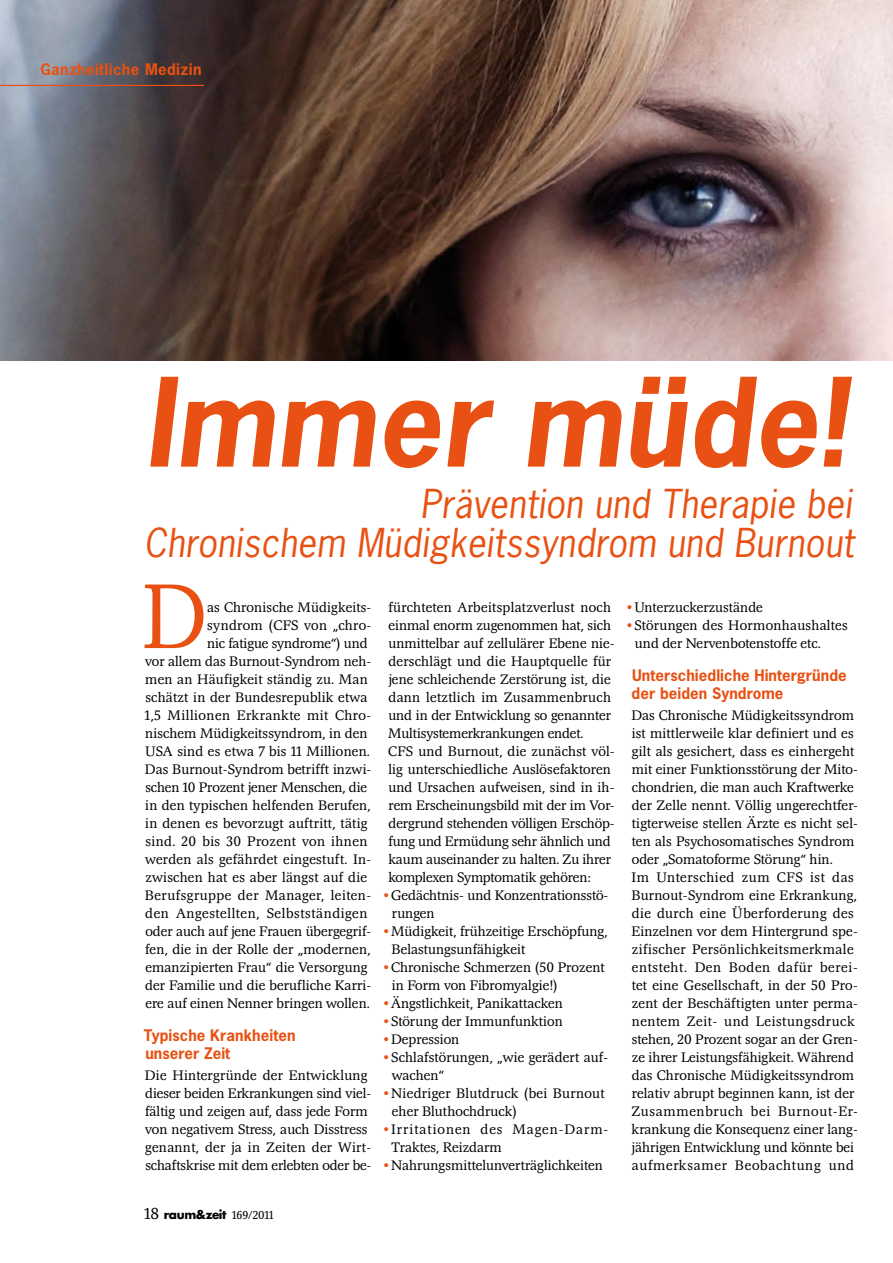
<style>
.page{position:relative;width:893px;height:1263px;background:#fff}
.page>*{position:absolute;margin:0;border:0;box-sizing:border-box;transform-origin:0 0}
.t1{font:italic 700 115.5px "News Gothic Std";letter-spacing:.01em;color:#e85113}
.t2{font:300 95.25px "Magna T";color:#e85113;scale:.9 1}
.t3{font:italic 37.5px/39px "News Gothic Std";letter-spacing:.01em;color:#e85113;text-align:right}
.t4{font:700 15px/18px "News Gothic Std";letter-spacing:.005em;color:#e85113}
.t5{font:700 15px "News Gothic Std";letter-spacing:.025em;color:#e85113}
.t6{font:300 14.25px/18px "Magna T";letter-spacing:.01em;color:#000}
.t7{font:300 14.25px "Magna T";letter-spacing:.035em;color:#000}
.t8{font:300 14.25px/18px "Magna T";letter-spacing:.07em;color:#000}
.t9{font:300 14.25px "Magna T";letter-spacing:.04em;color:#000}
.t10{font:300 14.25px "Magna T";letter-spacing:.03em;color:#000}
.t11{font:700 12px "Futura";letter-spacing:-.03em;color:#000}
.s1{color:#e85113}
.s2{font-family:"Magna T";font-weight:300;font-size:16.5px}
.s3{font-family:"Magna T";font-weight:300}
</style>
<div class="page">
<img style="left:0;top:0;width:893px;height:360px">
<hr style="left:0;top:85px;width:204px;height:1px;background:#e85113">
<p class="t5" style="left:40px;top:60px;width:163px">Ganzheitliche Medizin</p>
<h1 class="t1" style="left:144px;top:346px;width:703px">Immer müde!</h1>
<h3 class="t3" style="left:144px;top:485px;width:711px">Prävention und Therapie bei<br>Chronischem Müdigkeitssyndrom und Burnout</h3>
<p class="t6" style="left:388px;top:599px;width:228px">fürchteten Arbeitsplatzverlust noch einmal enorm zugenommen hat, sich unmittelbar auf zellulärer Ebene nie&shy;derschlägt und die Hauptquelle für jene schleichende Zerstörung ist, die dann letztlich im Zusammenbruch und in der Entwicklung so genannter Multisystemerkrankungen endet.<br>CFS und Burnout, die zunächst völ&shy;lig unterschiedliche Auslösefaktoren und Ursachen aufweisen, sind in ih&shy;rem Erscheinungsbild mit der im Vor&shy;dergrund stehenden völligen Erschöp&shy;fung und Ermüdung sehr ähnlich und kaum auseinander zu halten. Zu ihrer komplexen Symptomatik gehören:</p>
<p class="t6" style="left:392px;top:887px;width:218px;text-indent:-10px"><span class="s1">•</span>Gedächtnis- und Konzentrationsstö&shy;rungen</p>
<p class="t6" style="left:391px;top:923px;width:217px;text-indent:-10px"><span class="s1">•</span>Müdigkeit, frühzeitige Erschöpfung,<br>Belastungsunfähigkeit</p>
<p class="t6" style="left:392px;top:959px;width:214px;text-indent:-10px"><span class="s1">•</span>Chronische Schmerzen (50 Prozent in Form von Fibromyalgie!)</p>
<p class="t6" style="left:382px;top:995px;width:183px"><span class="s1">•</span>Ängstlichkeit, Panikattacken</p>
<p class="t6" style="left:382px;top:1013px;width:183px"><span class="s1">•</span>Störung der Immunfunktion</p>
<p class="t6" style="left:382px;top:1031px;width:79px"><span class="s1">•</span>Depression</p>
<p class="t6" style="left:392px;top:1049px;width:218px;text-indent:-10px"><span class="s1">•</span>Schlafstörungen, „wie gerädert auf&shy;wachen“</p>
<p class="t6" style="left:392px;top:1085px;width:214px;text-indent:-10px"><span class="s1">•</span>Niedriger Blutdruck (bei Burnout eher Bluthochdruck)</p>
<p class="t8" style="left:391px;top:1121px;width:218px;text-indent:-10px"><span class="s1">•</span>Irritationen des Magen-Darm-<br>Traktes, Reizdarm</p>
<p class="t6" style="left:382px;top:1157px;width:223px"><span class="s1">•</span>Nahrungsmittelunverträglichkeiten</p>
<h2 class="t2" style="left:142px;top:566px;width:73px">D</h2>
<p class="t6" style="left:625px;top:599px;width:140px"><span class="s1">•</span>Unterzuckerzustände</p>
<p class="t6" style="left:635px;top:617px;width:214px;text-indent:-10px"><span class="s1">•</span>Störungen des Hormonhaushaltes und der Nervenbotenstoffe etc.</p>
<p class="t4" style="left:632px;top:666px;width:217px">Unterschiedliche Hintergründe der beiden Syndrome</p>
<p class="t6" style="left:631px;top:707px;width:228px">Das Chronische Müdigkeitssyndrom ist mittlerweile klar definiert und es gilt als gesichert, dass es einhergeht mit einer Funktionsstörung der Mito&shy;chondrien, die man auch Kraftwerke der Zelle nennt. Völlig ungerechtfer&shy;tigterweise stellen Ärzte es nicht sel&shy;ten als Psychosomatisches Syndrom oder „Somatoforme Störung“ hin.<br>Im Unterschied zum CFS ist das Burnout-Syndrom eine Erkrankung, die durch eine Überforderung des Einzelnen vor dem Hintergrund spe&shy;zifischer Persönlichkeitsmerkmale entsteht. Den Boden dafür berei&shy;tet eine Gesellschaft, in der 50 Pro&shy;zent der Beschäftigten unter perma&shy;nentem Zeit- und Leistungsdruck stehen, 20 Prozent sogar an der Gren&shy;ze ihrer Leistungsfähigkeit. Während das Chronische Müdigkeitssyndrom relativ abrupt beginnen kann, ist der Zusammenbruch bei Burnout-Er&shy;krankung die Konsequenz einer lang&shy;jährigen Entwicklung und könnte bei aufmerksamer Beobachtung und</p>
<p class="t6" style="left:207px;top:599px;width:166px">as Chronische Müdigkeits-</p>
<p class="t6" style="left:207px;top:617px;width:166px">syndrom (CFS von „chro-</p>
<p class="t6" style="left:207px;top:635px;width:162px">nic fatigue syndrome“) und</p>
<p class="t6" style="left:145px;top:653px;width:228px">vor allem das Burnout-Syndrom neh-</p>
<p class="t6" style="left:145px;top:671px;width:224px">men an Häufigkeit ständig zu. Man</p>
<p class="t6" style="left:145px;top:689px;width:224px">schätzt in der Bundesrepublik etwa</p>
<p class="t7" style="left:145px;top:708px;width:228px">1,5 Millionen Erkrankte mit Chro-</p>
<p class="t6" style="left:145px;top:725px;width:224px">nischem Müdigkeitssyndrom, in den</p>
<p class="t6" style="left:145px;top:743px;width:227px">USA sind es etwa 7 bis 11 Millionen.</p>
<p class="t6" style="left:145px;top:761px;width:228px">Das Burnout-Syndrom betrifft inzwi-</p>
<p class="t6" style="left:145px;top:779px;width:223px">schen 10 Prozent jener Menschen, die</p>
<p class="t6" style="left:145px;top:797px;width:227px">in den typischen helfenden Berufen,</p>
<p class="t6" style="left:145px;top:815px;width:224px">in denen es bevorzugt auftritt, tätig</p>
<p class="t10" style="left:145px;top:834px;width:224px">sind. 20 bis 30 Prozent von ihnen</p>
<p class="t6" style="left:145px;top:851px;width:228px">werden als gefährdet eingestuft. In-</p>
<p class="t6" style="left:145px;top:869px;width:223px">zwischen hat es aber längst auf die</p>
<p class="t7" style="left:145px;top:888px;width:228px">Berufsgruppe der Manager, leiten-</p>
<p class="t9" style="left:145px;top:906px;width:224px">den Angestellten, Selbstständigen</p>
<p class="t6" style="left:145px;top:923px;width:228px">oder auch auf jene Frauen übergegrif-</p>
<p class="t6" style="left:145px;top:941px;width:227px">fen, die in der Rolle der „modernen,</p>
<p class="t6" style="left:145px;top:959px;width:224px">emanzipierten Frau“ die Versorgung</p>
<p class="t6" style="left:145px;top:977px;width:228px">der Familie und die berufliche Karri-</p>
<p class="t6" style="left:145px;top:995px;width:226px">ere auf einen Nenner bringen wollen.</p>
<p class="t4" style="left:144px;top:1026px;width:153px">Typische Krankheiten unserer Zeit</p>
<p class="t6" style="left:145px;top:1067px;width:228px">Die Hintergründe der Entwicklung dieser beiden Erkrankungen sind viel&shy;fältig und zeigen auf, dass jede Form von negativem Stress, auch Disstress genannt, der ja in Zeiten der Wirt&shy;schaftskrise mit dem erlebten oder be-</p>
<p class="t11" style="left:145px;top:1206px;width:130px"><span class="s2">18</span> raum&amp;zeit <span class="s3">169/2011</span></p>
</div>
